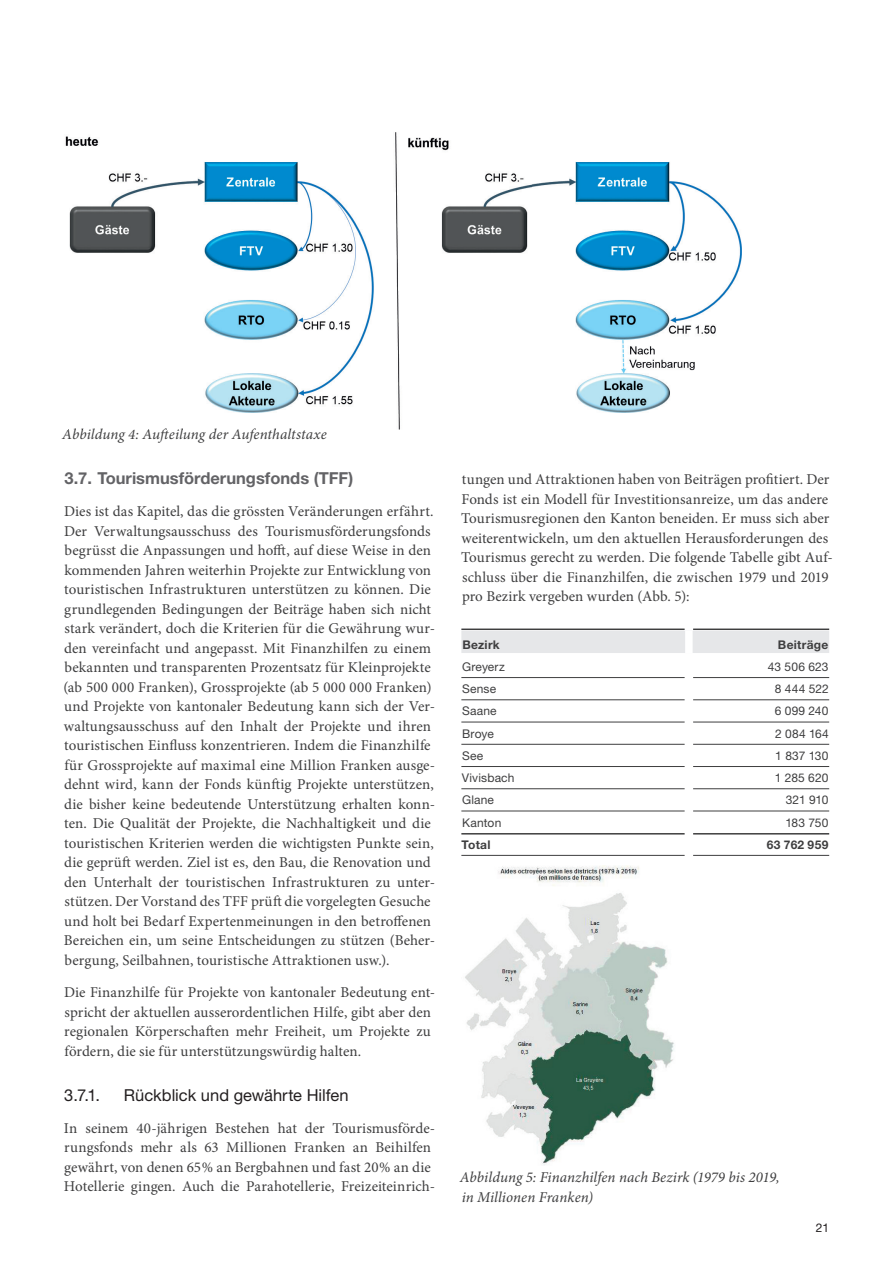
<style>
.page{position:relative;width:893px;height:1263px;background:#fff}
.page>*{position:absolute;margin:0;border:0;box-sizing:border-box;transform-origin:0 0}
.t1{font:700 16.5px "Helvetica Neue";color:#636366}
.t2{font:16.5px "Helvetica Neue";color:#231f20}
.t3{font:15px/19.5px "Minion Pro";color:#3e3e3f}
.t4{font:italic 15px/19.5px "Minion Pro";letter-spacing:.005em;color:#3e3e3f}
.t5{font:12px "Helvetica Neue";letter-spacing:.015em;color:#3e3e3f}
.t6{font:700 12px "Helvetica Neue";letter-spacing:.025em;color:#3e3e3f}
.t7{font:12px "Helvetica Neue";color:#231f20}
</style>
<div class="page">
<div style="left:461px;top:631px;width:368px;height:22px;background:#e6e7e9"></div>
<div style="left:685px;top:631px;width:8px;height:22px;background:#fff"></div>
<hr style="left:461px;top:628px;width:224px;height:2px;background:#3e3e3f">
<hr style="left:693px;top:628px;width:136px;height:2px;background:#3e3e3f">
<hr style="left:461px;top:677px;width:224px;height:1px;background:#3e3e3f">
<hr style="left:693px;top:677px;width:136px;height:1px;background:#3e3e3f">
<hr style="left:461px;top:699px;width:224px;height:1px;background:#3e3e3f">
<hr style="left:693px;top:699px;width:136px;height:1px;background:#3e3e3f">
<hr style="left:461px;top:722px;width:224px;height:1px;background:#3e3e3f">
<hr style="left:693px;top:722px;width:136px;height:1px;background:#3e3e3f">
<hr style="left:461px;top:744px;width:224px;height:1px;background:#3e3e3f">
<hr style="left:693px;top:744px;width:136px;height:1px;background:#3e3e3f">
<hr style="left:461px;top:766px;width:224px;height:1px;background:#3e3e3f">
<hr style="left:693px;top:766px;width:136px;height:1px;background:#3e3e3f">
<hr style="left:461px;top:788px;width:224px;height:1px;background:#3e3e3f">
<hr style="left:693px;top:788px;width:136px;height:1px;background:#3e3e3f">
<hr style="left:461px;top:811px;width:224px;height:1px;background:#3e3e3f">
<hr style="left:693px;top:811px;width:136px;height:1px;background:#3e3e3f">
<hr style="left:461px;top:833px;width:224px;height:1px;background:#3e3e3f">
<hr style="left:693px;top:833px;width:136px;height:1px;background:#3e3e3f">
<hr style="left:461px;top:855px;width:224px;height:1px;background:#3e3e3f">
<hr style="left:693px;top:855px;width:136px;height:1px;background:#3e3e3f">
<img style="left:65px;top:132px;width:677px;height:297px">
<img style="left:65px;top:428px;width:61px;height:1px">
<img style="left:136px;top:428px;width:191px;height:1px">
<img style="left:465px;top:865px;width:209px;height:300px">
<p class="t4" style="left:62px;top:424px;width:266px">Abbildung 4: Aufteilung der Aufenthaltstaxe</p>
<p class="t1" style="left:65px;top:468px;width:290px">3.7. Tourismusförderungsfonds (TFF)</p>
<p class="t3" style="left:63px;top:502px;width:373px">Dies ist das Kapitel, das die grössten Veränderungen erfährt.<br>Der Verwaltungsausschuss des Tourismusförderungsfonds begrüsst die Anpassungen und hofft, auf diese Weise in den kommenden Jahren weiterhin Projekte zur Entwicklung von touristischen Infrastrukturen unterstützen zu können. Die grundlegenden Bedingungen der Beiträge haben sich nicht stark verändert, doch die Kriterien für die Gewährung wur&shy;den vereinfacht und angepasst. Mit Finanzhilfen zu einem bekannten und transparenten Prozentsatz für Kleinprojekte (ab 500 000 Franken), Grossprojekte (ab 5 000 000 Franken) und Projekte von kantonaler Bedeutung kann sich der Ver&shy;waltungsausschuss auf den Inhalt der Projekte und ihren touristischen Einfluss konzentrieren. Indem die Finanzhilfe für Grossprojekte auf maximal eine Million Franken ausge&shy;dehnt wird, kann der Fonds künftig Projekte unterstützen, die bisher keine bedeutende Unterstützung erhalten konn&shy;ten. Die Qualität der Projekte, die Nachhaltigkeit und die touristischen Kriterien werden die wichtigsten Punkte sein, die geprüft werden. Ziel ist es, den Bau, die Renovation und den Unterhalt der touristischen Infrastrukturen zu unter&shy;stützen. Der Vorstand des TFF prüft die vorgelegten Gesuche und holt bei Bedarf Expertenmeinungen in den betroffenen Bereichen ein, um seine Entscheidungen zu stützen (Beher&shy;bergung, Seilbahnen, touristische Attraktionen usw.).</p>
<p class="t3" style="left:64px;top:983px;width:373px">Die Finanzhilfe für Projekte von kantonaler Bedeutung ent&shy;spricht der aktuellen ausserordentlichen Hilfe, gibt aber den regionalen Körperschaften mehr Freiheit, um Projekte zu fördern, die sie für unterstützungswürdig halten.</p>
<p class="t2" style="left:64px;top:1085px;width:37px">3.7.1.</p>
<p class="t2" style="left:124px;top:1085px;width:226px">Rückblick und gewährte Hilfen</p>
<p class="t3" style="left:64px;top:1118px;width:373px">In seinem 40-jährigen Bestehen hat der Tourismusförde&shy;rungsfonds mehr als 63 Millionen Franken an Beihilfen gewährt, von denen 65 % an Bergbahnen und fast 20 % an die Hotellerie gingen. Auch die Parahotellerie, Freizeiteinrich-</p>
<p class="t3" style="left:461px;top:470px;width:373px">tungen und Attraktionen haben von Beiträgen profitiert. Der Fonds ist ein Modell für Investitionsanreize, um das andere Tourismusregionen den Kanton beneiden. Er muss sich aber weiterentwickeln, um den aktuellen Herausforderungen des Tourismus gerecht zu werden. Die folgende Tabelle gibt Auf&shy;schluss über die Finanzhilfen, die zwischen 1979 und 2019 pro Bezirk vergeben wurden (Abb. 5):</p>
<p class="t6" style="left:462px;top:637px;width:39px">Bezirk</p>
<p class="t6" style="left:778px;top:637px;width:52px">Beiträge</p>
<p class="t5" style="left:462px;top:659px;width:44px">Greyerz</p>
<p class="t5" style="left:768px;top:659px;width:62px">43 506 623</p>
<p class="t5" style="left:462px;top:682px;width:36px">Sense</p>
<p class="t5" style="left:775px;top:682px;width:55px">8 444 522</p>
<p class="t5" style="left:462px;top:704px;width:36px">Saane</p>
<p class="t5" style="left:775px;top:704px;width:55px">6 099 240</p>
<p class="t5" style="left:462px;top:726px;width:33px">Broye</p>
<p class="t5" style="left:775px;top:726px;width:55px">2 084 164</p>
<p class="t5" style="left:462px;top:748px;width:23px">See</p>
<p class="t5" style="left:775px;top:748px;width:55px">1 837 130</p>
<p class="t5" style="left:462px;top:771px;width:54px">Vivisbach</p>
<p class="t5" style="left:775px;top:771px;width:55px">1 285 620</p>
<p class="t5" style="left:462px;top:793px;width:34px">Glane</p>
<p class="t5" style="left:786px;top:793px;width:44px">321 910</p>
<p class="t5" style="left:462px;top:815px;width:41px">Kanton</p>
<p class="t5" style="left:785px;top:815px;width:44px">183 750</p>
<p class="t6" style="left:462px;top:837px;width:30px">Total</p>
<p class="t6" style="left:767px;top:837px;width:63px">63 762 959</p>
<p class="t4" style="left:460px;top:1167px;width:321px">Abbildung 5: Finanzhilfen nach Bezirk (1979 bis 2019, in Millionen Franken)</p>
<p class="t7" style="left:816px;top:1220px;width:15px">21</p>
</div>
